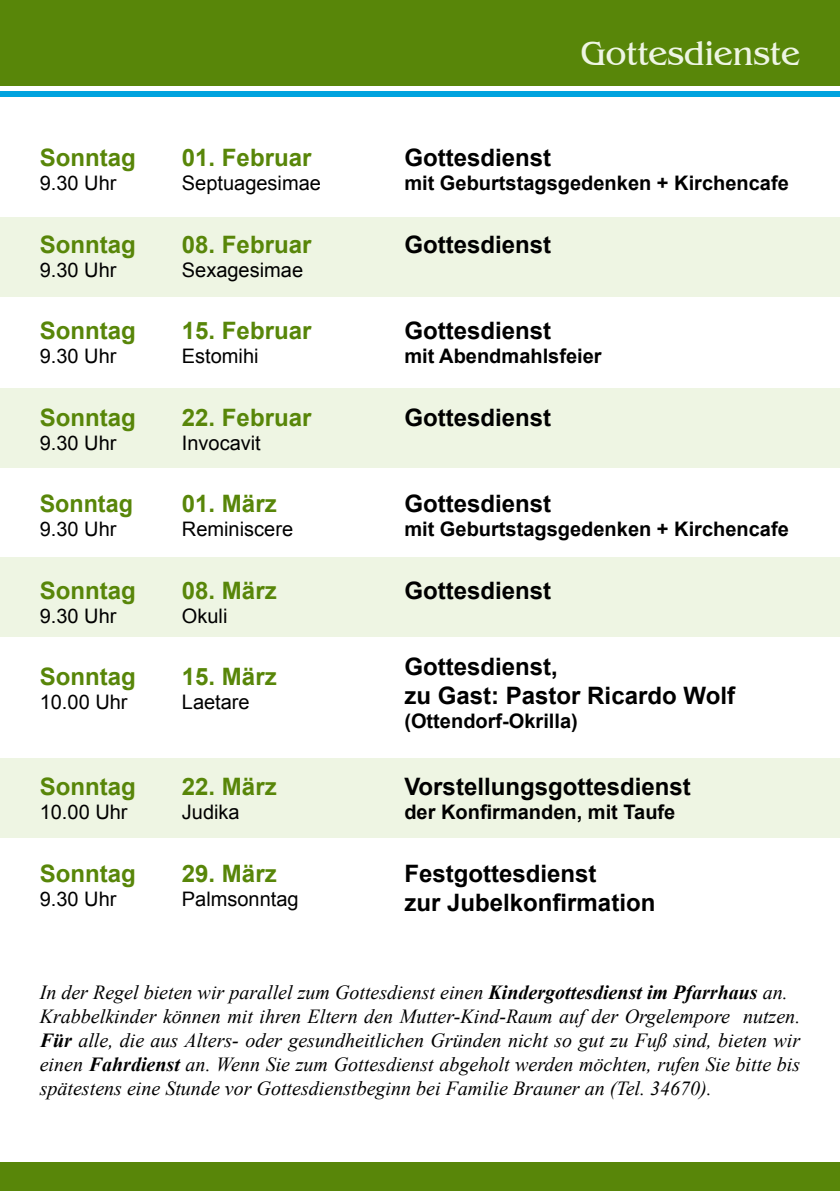
<style>
.page{position:relative;width:840px;height:1191px;background:#fff}
.page>*{position:absolute;margin:0;border:0;box-sizing:border-box;transform-origin:0 0}
.t1{font:34px "Benguiat IT Cby BT";color:#eef5e3}
.t2{font:700 24px/28.8px "Arial";color:#000}
.t3{font:700 24px "Arial";color:#588609}
.t4{font:italic 20px/24px "Times New Roman";color:#000}
.t5{font:20px "Arial";color:#000}
.t6{font:700 20px "Arial";color:#000}
.s1{font-weight:700}
</style>
<div class="page">
<div style="left:0;top:1162px;width:839px;height:29px;background:#588609"></div>
<div style="left:0;top:0;width:839px;height:85px;background:#588609"></div>
<div style="left:0;top:91px;width:839px;height:5px;background:#00a3df"></div>
<div style="left:0;top:758px;width:839px;height:79px;background:#eef5e3"></div>
<div style="left:0;top:557px;width:839px;height:80px;background:#eef5e3"></div>
<div style="left:0;top:217px;width:839px;height:79px;background:#eef5e3"></div>
<div style="left:0;top:388px;width:839px;height:79px;background:#eef5e3"></div>
<p class="t3" style="left:40px;top:142px;width:97px">Sonntag</p>
<p class="t3" style="left:182px;top:142px;width:131px">01. Februar</p>
<p class="t5" style="left:40px;top:170px;width:78px">9.30 Uhr</p>
<p class="t5" style="left:182px;top:170px;width:140px">Septuagesimae</p>
<p class="t3" style="left:40px;top:228px;width:97px">Sonntag</p>
<p class="t3" style="left:182px;top:228px;width:131px">08. Februar</p>
<p class="t5" style="left:40px;top:257px;width:78px">9.30 Uhr</p>
<p class="t5" style="left:182px;top:257px;width:123px">Sexagesimae</p>
<p class="t3" style="left:40px;top:315px;width:97px">Sonntag</p>
<p class="t3" style="left:182px;top:315px;width:131px">15. Februar</p>
<p class="t5" style="left:40px;top:343px;width:78px">9.30 Uhr</p>
<p class="t5" style="left:182px;top:343px;width:78px">Estomihi</p>
<p class="t3" style="left:40px;top:401px;width:97px">Sonntag</p>
<p class="t3" style="left:182px;top:401px;width:131px">22. Februar</p>
<p class="t5" style="left:40px;top:429px;width:78px">9.30 Uhr</p>
<p class="t5" style="left:182px;top:429px;width:80px">Invocavit</p>
<p class="t3" style="left:40px;top:488px;width:95px">Sonntag</p>
<p class="t3" style="left:182px;top:488px;width:96px">01. März</p>
<p class="t5" style="left:40px;top:516px;width:78px">9.30 Uhr</p>
<p class="t5" style="left:182px;top:516px;width:113px">Reminiscere</p>
<p class="t3" style="left:40px;top:574px;width:97px">Sonntag</p>
<p class="t3" style="left:182px;top:574px;width:96px">08. März</p>
<p class="t5" style="left:40px;top:602px;width:78px">9.30 Uhr</p>
<p class="t5" style="left:182px;top:602px;width:47px">Okuli</p>
<p class="t3" style="left:40px;top:660px;width:97px">Sonntag</p>
<p class="t3" style="left:182px;top:660px;width:96px">15. März</p>
<p class="t5" style="left:40px;top:689px;width:89px">10.00 Uhr</p>
<p class="t5" style="left:182px;top:689px;width:69px">Laetare</p>
<p class="t3" style="left:40px;top:771px;width:97px">Sonntag</p>
<p class="t3" style="left:182px;top:771px;width:96px">22. März</p>
<p class="t5" style="left:40px;top:799px;width:89px">10.00 Uhr</p>
<p class="t5" style="left:182px;top:799px;width:59px">Judika</p>
<p class="t3" style="left:40px;top:857px;width:97px">Sonntag</p>
<p class="t3" style="left:182px;top:857px;width:96px">29. März</p>
<p class="t5" style="left:40px;top:885px;width:78px">9.30 Uhr</p>
<p class="t5" style="left:182px;top:885px;width:118px">Palmsonntag</p>
<h1 class="t1" style="left:580px;top:33px;width:221px">Gottesdienste</h1>
<p class="t2" style="left:404px;top:144px;width:148px">Gottesdienst</p>
<p class="t6" style="left:404px;top:170px;width:385px">mit Geburtstagsgedenken + Kirchencafe</p>
<p class="t2" style="left:404px;top:231px;width:148px">Gottesdienst</p>
<p class="t2" style="left:404px;top:317px;width:148px">Gottesdienst</p>
<p class="t6" style="left:404px;top:343px;width:199px">mit Abendmahlsfeier</p>
<p class="t2" style="left:404px;top:403px;width:148px">Gottesdienst</p>
<p class="t2" style="left:404px;top:490px;width:148px">Gottesdienst</p>
<p class="t6" style="left:404px;top:516px;width:385px">mit Geburtstagsgedenken + Kirchencafe</p>
<p class="t2" style="left:404px;top:576px;width:148px">Gottesdienst</p>
<p class="t2" style="left:404px;top:653px;width:332px">Gottesdienst,<br>zu Gast: Pastor Ricardo Wolf</p>
<p class="t6" style="left:404px;top:708px;width:175px">(Ottendorf-Okrilla)</p>
<p class="t2" style="left:404px;top:773px;width:288px">Vorstellungsgottesdienst</p>
<p class="t6" style="left:404px;top:799px;width:272px">der Konfirmanden, mit Taufe</p>
<p class="t2" style="left:404px;top:859px;width:252px">Festgottesdienst<br>zur Jubelkonfirmation</p>
<p class="t4" style="left:40px;top:980px;width:761px">In der Regel bieten wir parallel zum Gottesdienst einen <span class="s1">Kindergottesdienst im Pfarrhaus</span> an.<br>Krabbelkinder können mit ihren Eltern den Mutter-Kind-Raum auf der Orgelempore nutzen.<br><span class="s1">Für</span> alle, die aus Alters- oder gesundheitlichen Gründen nicht so gut zu Fuß sind, bieten wir einen <span class="s1">Fahrdienst</span> an. Wenn Sie zum Gottesdienst abgeholt werden möchten, rufen Sie bitte bis spätestens eine Stunde vor Gottesdienstbeginn bei Familie Brauner an (Tel. 34670).</p>
</div>
